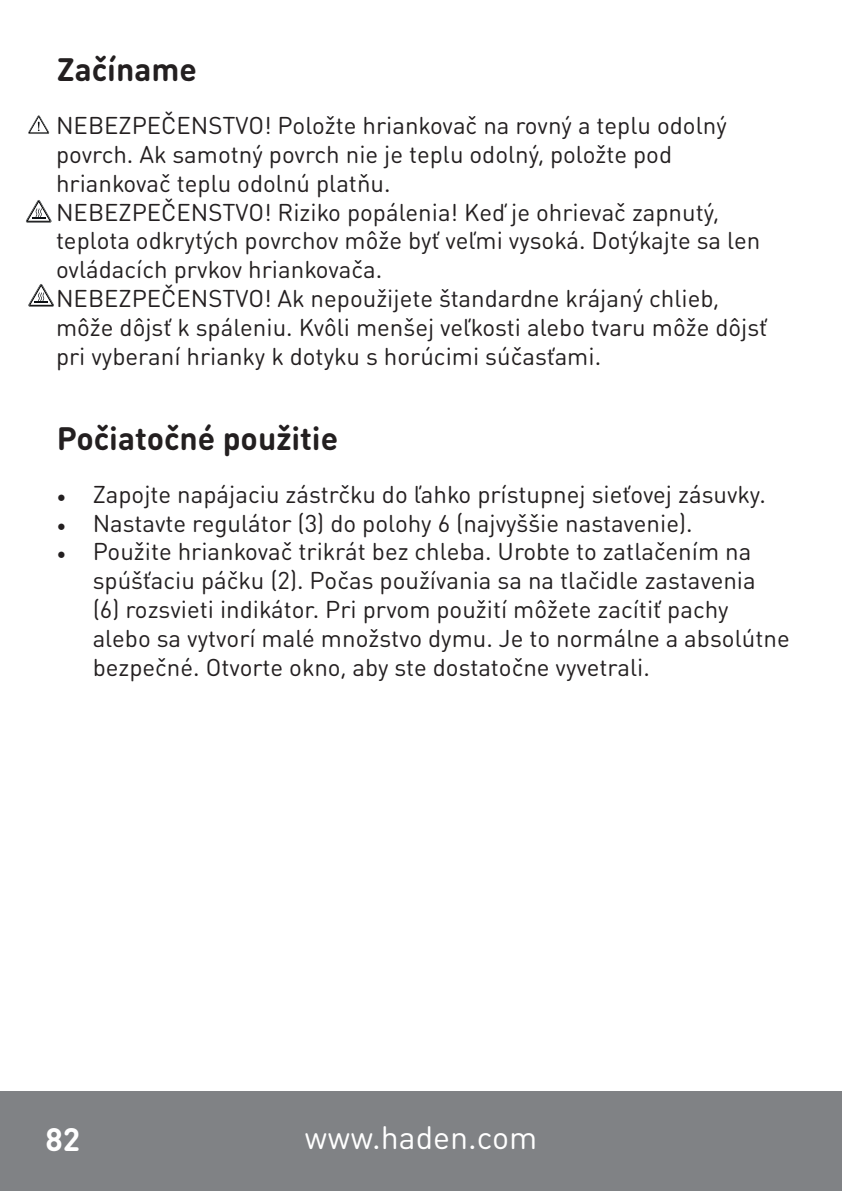
<style>
.page{position:relative;width:842px;height:1191px;background:#fff}
.page>*{position:absolute;margin:0;border:0;box-sizing:border-box;transform-origin:0 0}
.t1{font:700 32px "DIN Round Pro";color:#231f20}
.t2{font:32px "DIN Round Pro";color:#fff}
.t3{font:700 32px "DIN Round Pro";color:#fff}
.t4{font:24px/28.8px "DIN Round Pro";color:#231f20}
.s1{font-family:"Minion Pro"}
</style>
<div class="page">
<svg style="left:28px;top:115px;width:21px;height:19px"></svg>
<svg style="left:26px;top:200px;width:26px;height:23px"></svg>
<svg style="left:28px;top:284px;width:26px;height:23px"></svg>
<div style="left:0;top:1091px;width:842px;height:100px;background:#808285"></div>
<p class="t1" style="left:57px;top:47px;width:142px">Začíname</p>
<p class="t4" style="left:56px;top:110px;width:672px">NEBEZPEČENSTVO! Položte hriankovač na rovný a teplu odolný povrch. Ak samotný povrch nie je teplu odolný, položte pod hriankovač teplu odolnú platňu.</p>
<p class="t4" style="left:56px;top:197px;width:706px">NEBEZPEČENSTVO! Riziko popálenia! Keď je ohrievač zapnutý, teplota odkrytých povrchov môže byť veľmi vysoká. Dotýkajte sa len ovládacích prvkov hriankovača.</p>
<p class="t4" style="left:56px;top:283px;width:713px">NEBEZPEČENSTVO! Ak nepoužijete štandardne krájaný chlieb, môže dôjsť k spáleniu. Kvôli menšej veľkosti alebo tvaru môže dôjsť pri vyberaní hrianky k dotyku s horúcimi súčasťami.</p>
<p class="t1" style="left:57px;top:416px;width:283px">Počiatočné použitie</p>
<p class="t4" style="left:57px;top:479px;width:711px"><span class="s1">•</span> Zapojte napájaciu zástrčku do ľahko prístupnej sieťovej zásuvky.</p>
<p class="t4" style="left:57px;top:507px;width:637px"><span class="s1">•</span> Nastavte regulátor (3) do polohy 6 (najvyššie nastavenie).</p>
<p class="t4" style="left:93px;top:536px;width:698px;text-indent:-36px"><span class="s1">•</span> Použite hriankovač trikrát bez chleba. Urobte to zatlačením na spúšťaciu páčku (2). Počas používania sa na tlačidle zastavenia<br>(6) rozsvieti indikátor. Pri prvom použití môžete zacítiť pachy alebo sa vytvorí malé množstvo dymu. Je to normálne a absolútne bezpečné. Otvorte okno, aby ste dostatočne vyvetrali.</p>
<h1 class="t3" style="left:45px;top:1117px;width:36px">82</h1>
<h1 class="t2" style="left:304px;top:1116px;width:234px">www.haden.com</h1>
</div>
